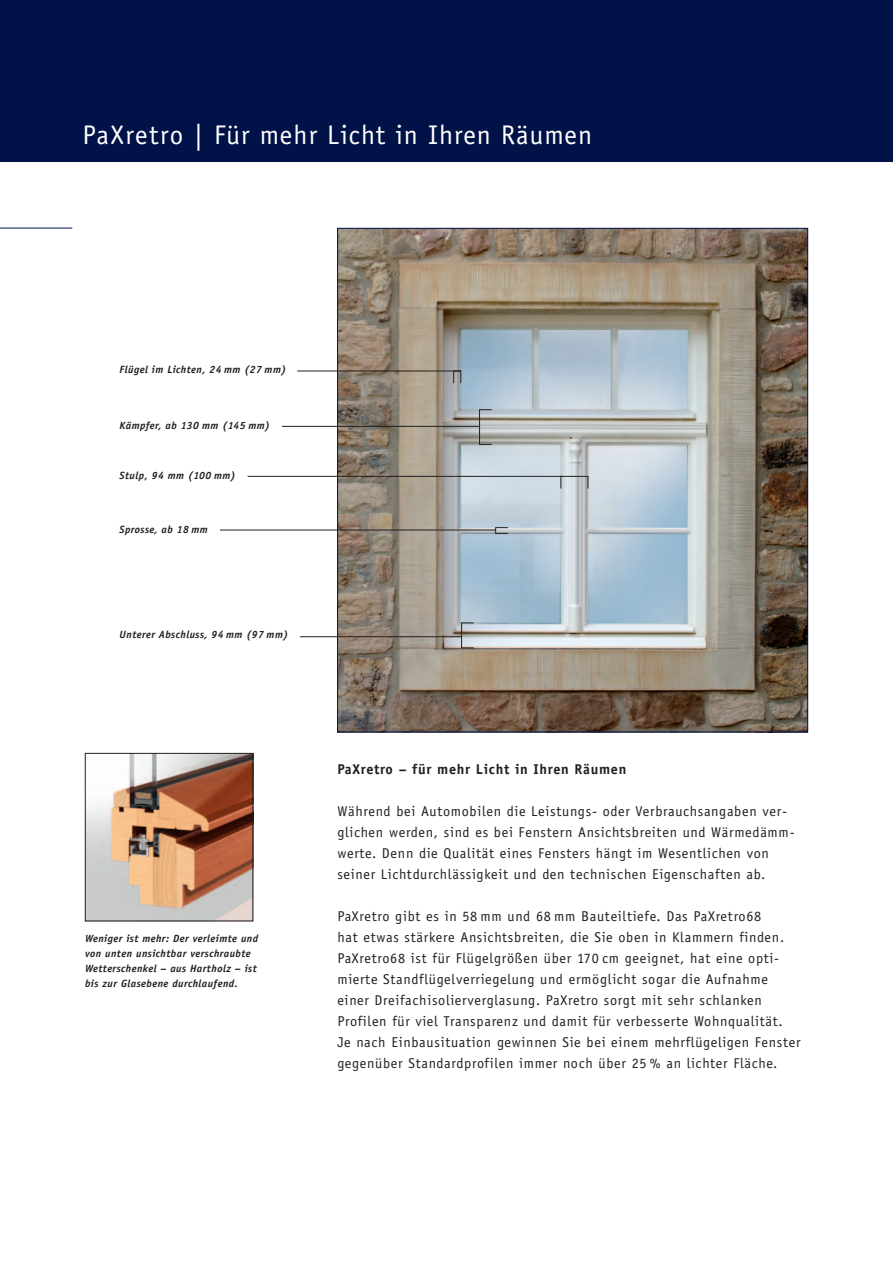
<style>
.page{position:relative;width:893px;height:1263px;background:#fff}
.page>*{position:absolute;margin:0;border:0;box-sizing:border-box;transform-origin:0 0}
.t1{font:27px "Officina Sans";letter-spacing:.04em;color:#fff}
.t2{font:14.25px/21px "Officina Sans";letter-spacing:.05em;color:#231f20}
.t3{font:700 14.25px "Officina Sans";letter-spacing:.05em;color:#231f20}
.t4{font:italic 700 10.5px/15px "Officina Sans";letter-spacing:.04em;color:#231f20}
</style>
<div class="page">
<div style="left:0;top:0;width:893px;height:162px;background:#001247"></div>
<img style="left:339px;top:230px;width:467px;height:500px">
<img style="left:87px;top:755px;width:164px;height:164px">
<div style="left:85px;top:753px;width:168px;height:168px;border:1px solid #231f20"></div>
<div style="left:461px;top:623px;width:13px;height:25px;border:1px solid #231f20"></div>
<div style="left:479px;top:409px;width:13px;height:36px;border:1px solid #231f20"></div>
<div style="left:495px;top:527px;width:13px;height:7px;border:1px solid #231f20"></div>
<hr style="left:300px;top:636px;width:162px;height:1px;background:#231f20">
<hr style="left:282px;top:426px;width:198px;height:1px;background:#231f20">
<div style="left:561px;top:476px;width:27px;height:13px;border:1px solid #231f20"></div>
<div style="left:453px;top:371px;width:8px;height:12px;border:1px solid #231f20"></div>
<hr style="left:297px;top:371px;width:164px;height:1px;background:#231f20">
<hr style="left:248px;top:476px;width:315px;height:1px;background:#231f20">
<hr style="left:220px;top:530px;width:276px;height:1px;background:#231f20">
<hr style="left:0;top:228px;width:72px;height:1px;background:#001247">
<h1 class="t1" style="left:82px;top:119px;width:511px">PaXretro | Für mehr Licht in Ihren Räumen</h1>
<p class="t4" style="left:120px;top:362px;width:168px">Flügel im Lichten, 24 mm (27 mm)</p>
<p class="t4" style="left:120px;top:417px;width:152px">Kämpfer, ab 130 mm (145 mm)</p>
<p class="t4" style="left:120px;top:468px;width:118px">Stulp, 94 mm (100 mm)</p>
<p class="t4" style="left:120px;top:522px;width:90px">Sprosse, ab 18 mm</p>
<p class="t4" style="left:120px;top:627px;width:170px">Unterer Abschluss, 94 mm (97 mm)</p>
<p class="t4" style="left:85px;top:931px;width:175px">Weniger ist mehr: Der verleimte und von unten unsichtbar verschraubte Wetterschenkel – aus Hartholz – ist bis zur Glasebene durchlaufend.</p>
<p class="t3" style="left:337px;top:760px;width:290px">PaXretro – für mehr Licht in Ihren Räumen</p>
<p class="t2" style="left:337px;top:801px;width:457px">Während bei Automobilen die Leistungs- oder Verbrauchsangaben ver&shy;glichen werden, sind es bei Fenstern Ansichtsbreiten und Wärmedämm&shy;werte. Denn die Qualität eines Fensters hängt im Wesentlichen von seiner Lichtdurchlässigkeit und den technischen Eigenschaften ab.</p>
<p class="t2" style="left:337px;top:906px;width:465px">PaXretro gibt es in 58 mm und 68 mm Bauteiltiefe. Das PaXretro68<br>hat etwas stärkere Ansichtsbreiten, die Sie oben in Klammern finden.<br>PaXretro68 ist für Flügelgrößen über 170 cm geeignet, hat eine opti&shy;mierte Standflügelverriegelung und ermöglicht sogar die Aufnahme einer Dreifachisolierverglasung. PaXretro sorgt mit sehr schlanken Profilen für viel Transparenz und damit für verbesserte Wohnqualität.<br>Je nach Einbausituation gewinnen Sie bei einem mehrflügeligen Fenster gegenüber Standardprofilen immer noch über 25 % an lichter Fläche.</p>
</div>
